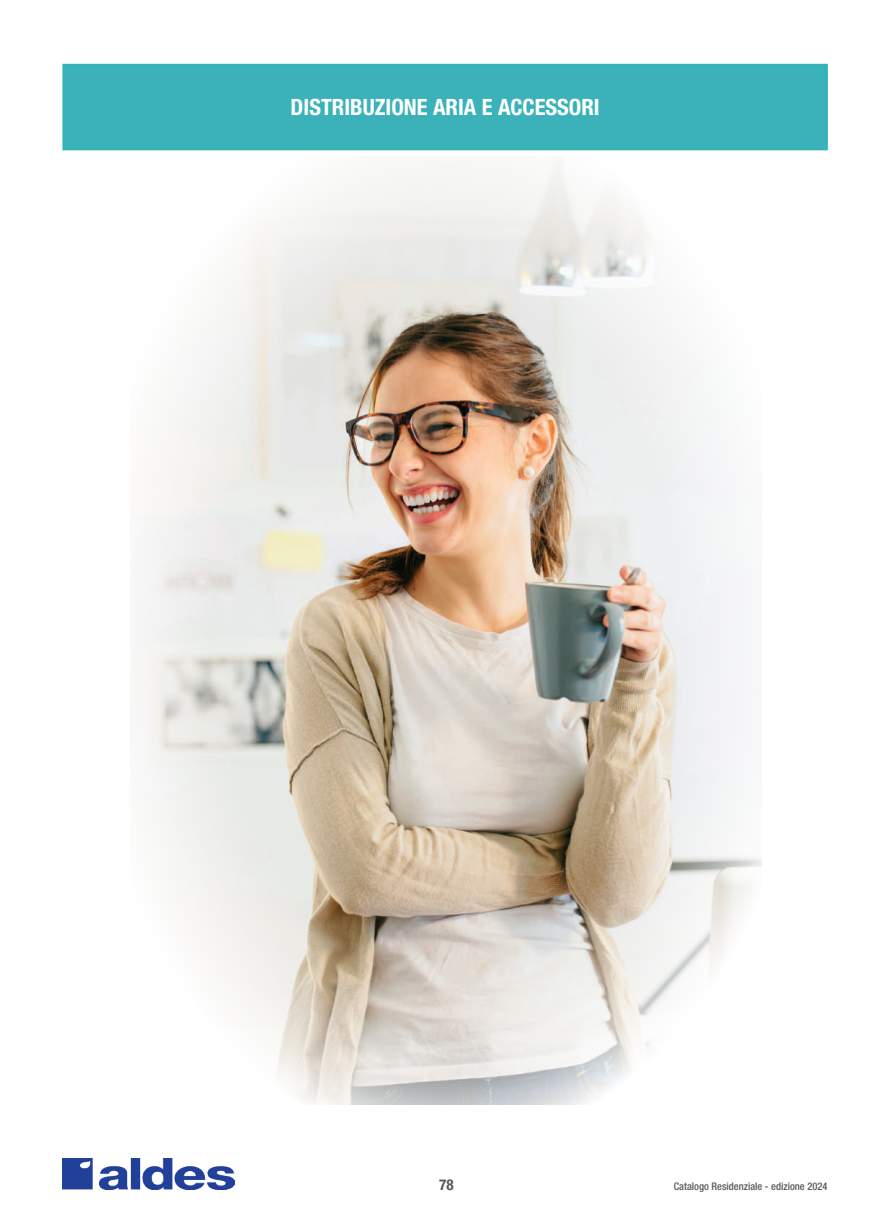
<style>
.page{position:relative;width:893px;height:1212px;background:#fff}
.page>*{position:absolute;margin:0;border:0;box-sizing:border-box;transform-origin:0 0}
.t1{font:700 condensed 22.5px "Helvetica Neue LT Std";color:#fff}
.t2{font:700 condensed 15px "Helvetica Neue LT Std";color:#57585a}
.t3{font:500 condensed 10.5px "Helvetica Neue LT Std";color:#57585a}
</style>
<div class="page">
<img style="left:62px;top:1159px;width:172px;height:31px">
<img style="left:135px;top:162px;width:627px;height:942px">
<div style="left:63px;top:65px;width:764px;height:85px;background:#3bb2b9"></div>
<hr style="left:62px;top:64px;width:766px;height:1px;background:#2cb5b8">
<hr style="left:62px;top:65px;width:2px;height:84px;background:#2cb5b8">
<hr style="left:826px;top:65px;width:2px;height:84px;background:#2cb5b8">
<hr style="left:62px;top:149px;width:766px;height:1px;background:#2cb5b8">
<h1 class="t1" style="left:291px;top:93px;width:311px">DISTRIBUZIONE ARIA E ACCESSORI</h1>
<h2 class="t2" style="left:439px;top:1175px;width:16px">78</h2>
<p class="t3" style="left:674px;top:1180px;width:155px">Catalogo Residenziale - edizione 2024</p>
</div>
